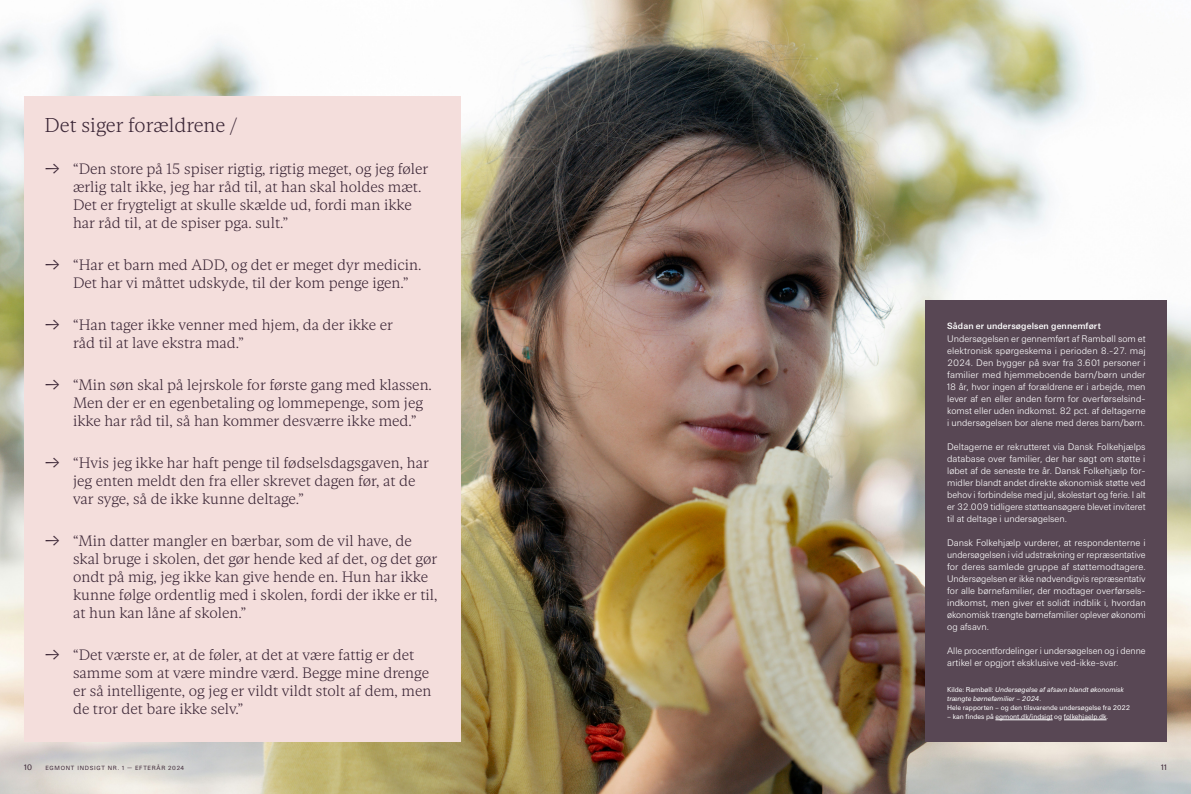
<style>
.page{position:relative;width:1191px;height:794px;background:#fff}
.page>*{position:absolute;margin:0;border:0;box-sizing:border-box;transform-origin:0 0}
.Indsigt_citat_20_24{font:200 20px "Gestura Text";color:#3b2636}
.head_47{font:200 20px "Gestura Text";color:#3b2636}
.Indsigt_manchet_15_18{font:200 15px/18px "Gestura Text";color:#3b2636}
.Indsigt_brød_9_5_12{font:300 9.5px/12px "Octave LT";color:#fff;text-align:justify}
.Indsigt_MR_9_12{font:500 9px "Octave LT";letter-spacing:.01em;color:#fff}
.t1{font:8px "Octave";color:#3b2636}
.Indsigt_MR_9_12-2{font:7px/9px "Octave LT";color:#fff}
.t2{font:6px "Octave";letter-spacing:.12em;color:#3b2636}
.s1{font-style:italic}
</style>
<div class="page">
<img style="left:0;top:0;width:1191px;height:794px">
<div style="left:926px;top:300px;width:240px;height:441px;background:#584754"></div>
<div style="left:24px;top:96px;width:436px;height:645px;background:#f4dedc"></div>
<hr style="left:995px;top:719px;width:57px;height:1px;background:#fff">
<hr style="left:1064px;top:719px;width:42px;height:1px;background:#fff">
<p class="Indsigt_citat_20_24" style="left:45px;top:114px;width:194px">Det siger forældrene /</p>
<p class="Indsigt_manchet_15_18" style="left:73px;top:160px;width:357px">“Den store på 15 spiser rigtig, rigtig meget, og jeg føler ærlig talt ikke, jeg har råd til, at han skal holdes mæt.<br>Det er frygteligt at skulle skælde ud, fordi man ikke har råd til, at de spiser pga. sult.”</p>
<p class="Indsigt_manchet_15_18" style="left:73px;top:256px;width:350px">“Har et barn med ADD, og det er meget dyr medicin.<br>Det har vi måttet udskyde, til der kom penge igen.”</p>
<p class="Indsigt_manchet_15_18" style="left:73px;top:316px;width:321px">“Han tager ikke venner med hjem, da der ikke er råd til at lave ekstra mad.”</p>
<p class="Indsigt_manchet_15_18" style="left:73px;top:376px;width:360px">“Min søn skal på lejrskole for første gang med klassen.<br>Men der er en egenbetaling og lommepenge, som jeg ikke har råd til, så han kommer desværre ikke med.”</p>
<p class="Indsigt_manchet_15_18" style="left:73px;top:454px;width:357px">“Hvis jeg ikke har haft penge til fødselsdagsgaven, har jeg enten meldt den fra eller skrevet dagen før, at de var syge, så de ikke kunne deltage.”</p>
<p class="Indsigt_manchet_15_18" style="left:73px;top:532px;width:366px">“Min datter mangler en bærbar, som de vil have, de skal bruge i skolen, det gør hende ked af det, og det gør ondt på mig, jeg ikke kan give hende en. Hun har ikke kunne følge ordentlig med i skolen, fordi der ikke er til, at hun kan låne af skolen.”</p>
<p class="Indsigt_manchet_15_18" style="left:73px;top:646px;width:360px">“Det værste er, at de føler, at det at være fattig er det samme som at være mindre værd. Begge mine drenge er så intelligente, og jeg er vildt vildt stolt af dem, men de tror det bare ikke selv.”</p>
<p class="head_47" style="left:45px;top:157px;width:15px">→</p>
<p class="head_47" style="left:45px;top:253px;width:15px">→</p>
<p class="head_47" style="left:45px;top:312px;width:15px">→</p>
<p class="head_47" style="left:45px;top:373px;width:15px">→</p>
<p class="head_47" style="left:45px;top:451px;width:15px">→</p>
<p class="head_47" style="left:45px;top:528px;width:15px">→</p>
<p class="head_47" style="left:45px;top:643px;width:15px">→</p>
<p class="Indsigt_MR_9_12" style="left:947px;top:320px;width:155px">Sådan er undersøgelsen gennemført</p>
<p class="Indsigt_brød_9_5_12" style="left:947px;top:333px;width:200px">Undersøgelsen er gennemført af Rambøll som et elektronisk spørgeskema i perioden 8.-27. maj 2024. Den bygger på svar fra 3.601 personer i familier med hjemmeboende barn/børn under 18 år, hvor ingen af forældrene er i arbejde, men lever af en eller anden form for overførselsind&shy;komst eller uden indkomst. 82 pct. af deltagerne i undersøgelsen bor alene med deres barn/børn.</p>
<p class="Indsigt_brød_9_5_12" style="left:947px;top:441px;width:200px">Deltagerne er rekrutteret via Dansk Folkehjælps database over familier, der har søgt om støtte i løbet af de seneste tre år. Dansk Folkehjælp for&shy;midler blandt andet direkte økonomisk støtte ved behov i forbindelse med jul, skolestart og ferie. I alt er 32.009 tidligere støtteansøgere blevet inviteret til at deltage i undersøgelsen.</p>
<p class="Indsigt_brød_9_5_12" style="left:947px;top:537px;width:200px">Dansk Folkehjælp vurderer, at respondenterne i undersøgelsen i vid udstrækning er repræsentative for deres samlede gruppe af støttemodtagere.<br>Undersøgelsen er ikke nødvendigvis repræsentativ for alle børnefamilier, der modtager overførsels&shy;indkomst, men giver et solidt indblik i, hvordan økonomisk trængte børnefamilier oplever økonomi og afsavn.</p>
<p class="Indsigt_brød_9_5_12" style="left:947px;top:645px;width:200px">Alle procentfordelinger i undersøgelsen og i denne artikel er opgjort eksklusive ved-ikke-svar.</p>
<p class="Indsigt_MR_9_12-2" style="left:947px;top:685px;width:185px">Kilde: Rambøll: <span class="s1">Undersøgelse af afsavn blandt økonomisk trængte børnefamilier – 2024</span>.<br>Hele rapporten – og den tilsvarende undersøgelse fra 2022</p>
<p class="Indsigt_MR_9_12-2" style="left:947px;top:712px;width:163px">– kan findes på egmont.dk/indsigt og folkehjaelp.dk.</p>
<p class="t1" style="left:24px;top:762px;width:10px">10</p>
<p class="t2" style="left:45px;top:764px;width:140px">EGMONT INDSIGT NR. 1 — EFTERÅR 2024</p>
<p class="t1" style="left:1161px;top:762px;width:7px">11</p>
</div>
